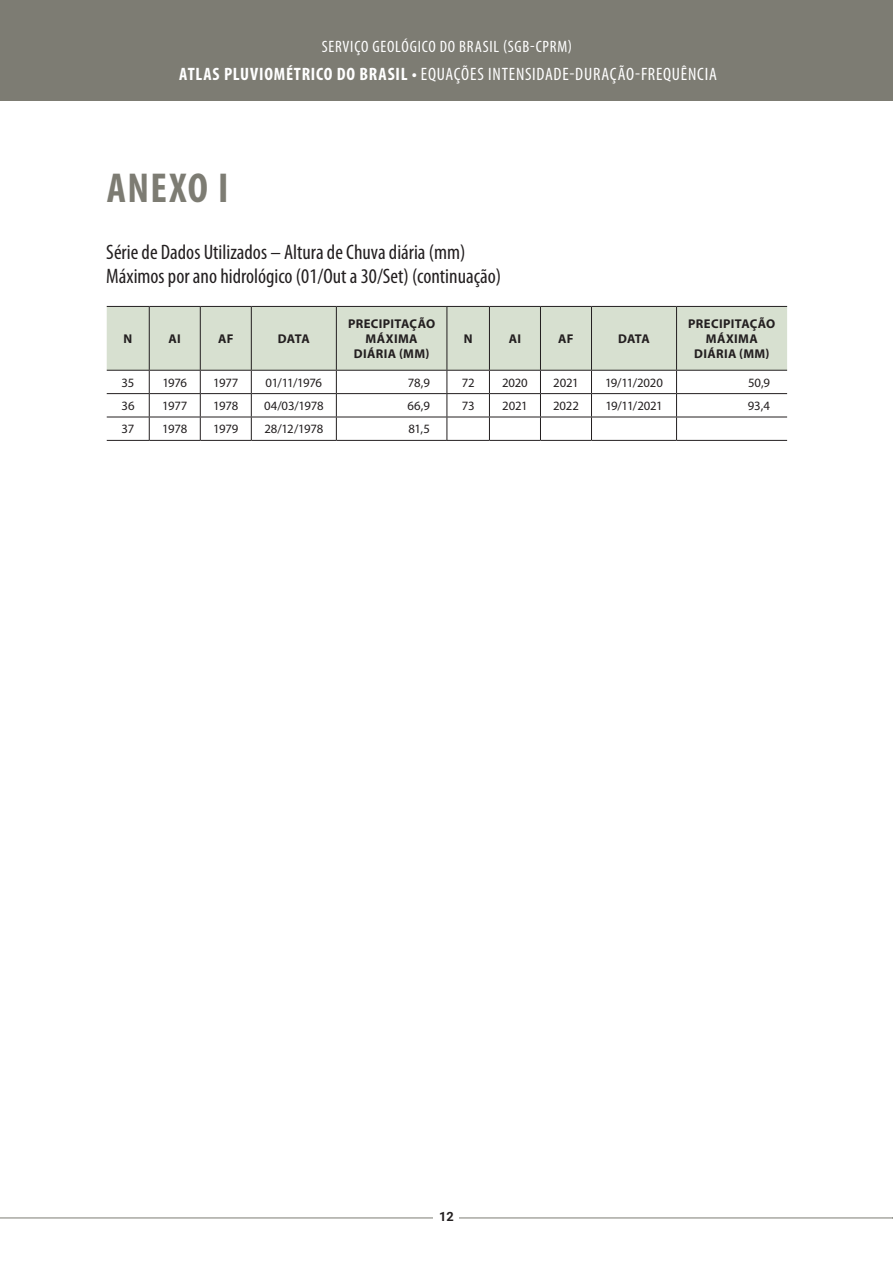
<style>
.page{position:relative;width:893px;height:1263px;background:#fff}
.page>*{position:absolute;margin:0;border:0;box-sizing:border-box;transform-origin:0 0}
.t1{font:700 condensed 42px "Myriad Pro";letter-spacing:.035em;color:#7d7c73}
.Legenda_Anexo{font:condensed 21px "Myriad Pro";color:#231f20}
.t2{font:condensed 18px "Myriad Pro";letter-spacing:.04em;color:#fff}
.t3{font:condensed 16.5px "Myriad Pro";letter-spacing:.045em;color:#fff}
.Tabela_Corpo{font:12.75px "Myriad Pro";letter-spacing:-.015em;color:#231f20}
.Tabela_Cabeçalho{font:700 12.75px/15px "Myriad Pro";letter-spacing:.025em;color:#231f20;text-align:center}
.t4{font:700 12.75px "Roboto";color:#231f20}
.s1{font-weight:700}
</style>
<div class="page">
<div style="left:0;top:0;width:893px;height:100px;background:#7d7c73"></div>
<hr style="left:0;top:1217px;width:893px;height:1px;background:#7d7c73">
<div style="left:433px;top:1205px;width:26px;height:23px;background:#fff"></div>
<hr style="left:107px;top:440px;width:42px;height:1px;background:#231f20">
<hr style="left:149px;top:440px;width:51px;height:1px;background:#231f20">
<hr style="left:200px;top:440px;width:51px;height:1px;background:#231f20">
<hr style="left:251px;top:440px;width:85px;height:1px;background:#231f20">
<hr style="left:336px;top:440px;width:111px;height:1px;background:#231f20">
<hr style="left:447px;top:440px;width:42px;height:1px;background:#231f20">
<hr style="left:489px;top:440px;width:51px;height:1px;background:#231f20">
<hr style="left:540px;top:440px;width:51px;height:1px;background:#231f20">
<hr style="left:591px;top:440px;width:86px;height:1px;background:#231f20">
<hr style="left:676px;top:440px;width:111px;height:1px;background:#231f20">
<svg style="left:107px;top:306px;width:680px;height:134px"></svg>
<p class="t3" style="left:322px;top:36px;width:252px">SERVIÇO GEOLÓGICO DO BRASIL (SGB-CPRM)</p>
<h3 class="t2" style="left:179px;top:63px;width:539px"><span class="s1">ATLAS PLUVIOMÉTRICO DO BRASIL •</span> EQUAÇÕES INTENSIDADE-DURAÇÃO-FREQUÊNCIA</h3>
<p class="t1" style="left:107px;top:161px;width:123px">ANEXO I</p>
<p class="Legenda_Anexo" style="left:106px;top:239px;width:361px">Série de Dados Utilizados – Altura de Chuva diária (mm)</p>
<p class="Legenda_Anexo" style="left:106px;top:263px;width:396px">Máximos por ano hidrológico (01/Out a 30/Set) (continuação)</p>
<p class="Tabela_Cabeçalho" style="left:124px;top:331px;width:10px">N</p>
<p class="Tabela_Cabeçalho" style="left:169px;top:331px;width:14px">AI</p>
<p class="Tabela_Cabeçalho" style="left:218px;top:331px;width:17px">AF</p>
<p class="Tabela_Cabeçalho" style="left:278px;top:331px;width:33px">DATA</p>
<p class="Tabela_Cabeçalho" style="left:348px;top:316px;width:89px">PRECIPITAÇÃO</p>
<p class="Tabela_Cabeçalho" style="left:366px;top:331px;width:54px">MÁXIMA</p>
<p class="Tabela_Cabeçalho" style="left:354px;top:346px;width:77px">DIÁRIA (MM)</p>
<p class="Tabela_Cabeçalho" style="left:464px;top:331px;width:10px">N</p>
<p class="Tabela_Cabeçalho" style="left:509px;top:331px;width:14px">AI</p>
<p class="Tabela_Cabeçalho" style="left:558px;top:331px;width:17px">AF</p>
<p class="Tabela_Cabeçalho" style="left:618px;top:331px;width:33px">DATA</p>
<p class="Tabela_Cabeçalho" style="left:688px;top:316px;width:89px">PRECIPITAÇÃO<br>MÁXIMA</p>
<p class="Tabela_Cabeçalho" style="left:694px;top:346px;width:77px">DIÁRIA (MM)</p>
<p class="Tabela_Corpo" style="left:122px;top:375px;width:14px">35</p>
<p class="Tabela_Corpo" style="left:162px;top:375px;width:26px">1976</p>
<p class="Tabela_Corpo" style="left:213px;top:375px;width:27px">1977</p>
<p class="Tabela_Corpo" style="left:266px;top:375px;width:58px">01/11/1976</p>
<p class="Tabela_Corpo" style="left:408px;top:375px;width:24px">78,9</p>
<p class="Tabela_Corpo" style="left:462px;top:375px;width:15px">72</p>
<p class="Tabela_Corpo" style="left:502px;top:375px;width:27px">2020</p>
<p class="Tabela_Corpo" style="left:553px;top:375px;width:27px">2021</p>
<p class="Tabela_Corpo" style="left:605px;top:375px;width:59px">19/11/2020</p>
<p class="Tabela_Corpo" style="left:748px;top:375px;width:24px">50,9</p>
<p class="Tabela_Corpo" style="left:121px;top:398px;width:15px">36</p>
<p class="Tabela_Corpo" style="left:162px;top:398px;width:27px">1977</p>
<p class="Tabela_Corpo" style="left:213px;top:398px;width:27px">1978</p>
<p class="Tabela_Corpo" style="left:264px;top:398px;width:61px">04/03/1978</p>
<p class="Tabela_Corpo" style="left:407px;top:398px;width:24px">66,9</p>
<p class="Tabela_Corpo" style="left:462px;top:398px;width:15px">73</p>
<p class="Tabela_Corpo" style="left:502px;top:398px;width:27px">2021</p>
<p class="Tabela_Corpo" style="left:553px;top:398px;width:27px">2022</p>
<p class="Tabela_Corpo" style="left:605px;top:398px;width:59px">19/11/2021</p>
<p class="Tabela_Corpo" style="left:748px;top:398px;width:24px">93,4</p>
<p class="Tabela_Corpo" style="left:122px;top:421px;width:14px">37</p>
<p class="Tabela_Corpo" style="left:162px;top:421px;width:27px">1978</p>
<p class="Tabela_Corpo" style="left:213px;top:421px;width:27px">1979</p>
<p class="Tabela_Corpo" style="left:264px;top:421px;width:60px">28/12/1978</p>
<p class="Tabela_Corpo" style="left:408px;top:421px;width:23px">81,5</p>
<p class="t4" style="left:439px;top:1208px;width:16px">12</p>
</div>
